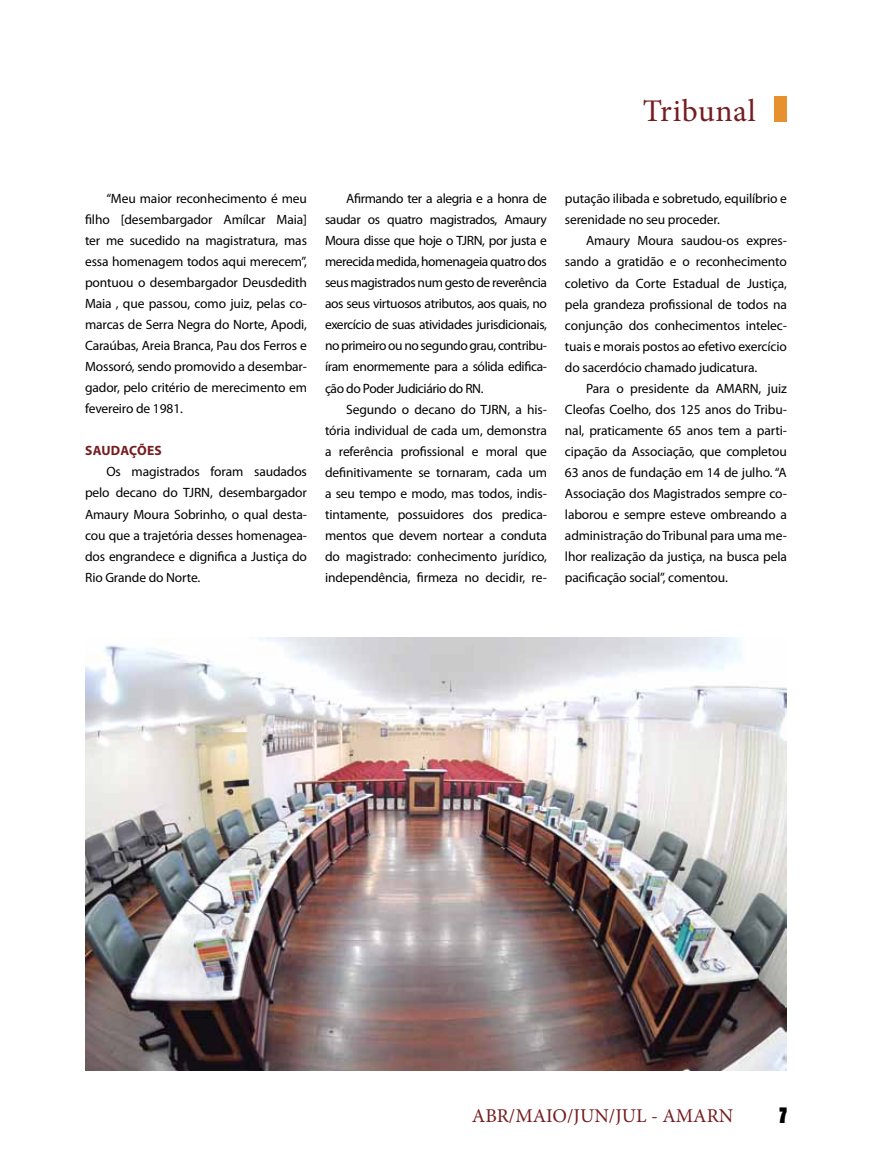
<style>
.page{position:relative;width:872px;height:1170px;background:#fff}
.page>*{position:absolute;margin:0;border:0;box-sizing:border-box;transform-origin:0 0}
.t1{font:31.5px "Minion Pro";letter-spacing:.015em;color:#751d20}
.t2{font:21px "Poplar Std";color:#000}
.t3{font:19.5px "Minion Pro";color:#751d20}
.t4{font:13.5px/21px "Myriad Pro";letter-spacing:-.01em;color:#000;text-align:justify}
.t5{font:700 13.5px "Myriad Pro";color:#751d20}
</style>
<div class="page">
<div style="left:774px;top:96px;width:13px;height:26px;background:#e7912e"></div>
<img style="left:85px;top:637px;width:702px;height:433px">
<h1 class="t1" style="left:643px;top:90px;width:114px">Tribunal</h1>
<p class="t4" style="left:85px;top:188px;width:223px;text-indent:21px">“Meu maior reconhecimento é meu filho [desembargador Amílcar Maia] ter me sucedido na magistratura, mas essa homenagem todos aqui merecem”, pontuou o desembargador Deusdedith Maia , que passou, como juiz, pelas co&shy;marcas de Serra Negra do Norte, Apodi, Caraúbas, Areia Branca, Pau dos Ferros e Mossoró, sendo promovido a desembar&shy;gador, pelo critério de merecimento em fevereiro de 1981.</p>
<p class="t5" style="left:85px;top:442px;width:18px">SAUDAÇ</p>
<p class="t5" style="left:137px;top:442px;width:18px">ÕES</p>
<p class="t4" style="left:85px;top:461px;width:223px;text-indent:21px">Os magistrados foram saudados pelo decano do TJRN, desembargador Amaury Moura Sobrinho, o qual desta&shy;cou que a trajetória desses homenagea&shy;dos engrandece e dignifica a Justiça do Rio Grande do Norte.</p>
<p class="t4" style="left:325px;top:188px;width:223px;text-indent:21px">Afirmando ter a alegria e a honra de saudar os quatro magistrados, Amaury Moura disse que hoje o TJRN, por justa e merecida medida, homenageia quatro dos seus magistrados num gesto de reverência aos seus virtuosos atributos, aos quais, no exercício de suas atividades jurisdicionais, no primeiro ou no segundo grau, contribu&shy;íram enormemente para a sólida edifica&shy;ção do Poder Judiciário do RN.</p>
<p class="t4" style="left:325px;top:398px;width:223px;text-indent:21px">Segundo o decano do TJRN, a his&shy;tória individual de cada um, demonstra a referência profissional e moral que definitivamente se tornaram, cada um a seu tempo e modo, mas todos, indis&shy;tintamente, possuidores dos predica&shy;mentos que devem nortear a conduta do magistrado: conhecimento jurídico, independência, firmeza no decidir, re-</p>
<p class="t4" style="left:565px;top:188px;width:223px">putação ilibada e sobretudo, equilíbrio e serenidade no seu proceder.</p>
<p class="t4" style="left:565px;top:230px;width:223px;text-indent:21px">Amaury Moura saudou-os expres&shy;sando a gratidão e o reconhecimento coletivo da Corte Estadual de Justiça, pela grandeza profissional de todos na conjunção dos conhecimentos intelec&shy;tuais e morais postos ao efetivo exercício do sacerdócio chamado judicatura.</p>
<p class="t4" style="left:565px;top:377px;width:223px;text-indent:21px">Para o presidente da AMARN, juiz Cleofas Coelho, dos 125 anos do Tribu&shy;nal, praticamente 65 anos tem a parti&shy;cipação da Associação, que completou 63 anos de fundação em 14 de julho. “A Associação dos Magistrados sempre co&shy;laborou e sempre esteve ombreando a administração do Tribunal para uma me&shy;lhor realização da justiça, na busca pela pacificação social”, comentou.</p>
<h3 class="t3" style="left:472px;top:1103px;width:263px">ABR/MAIO/JUN/JUL - AMARN</h3>
<h2 class="t2" style="left:779px;top:1103px;width:9px">7</h2>
</div>
